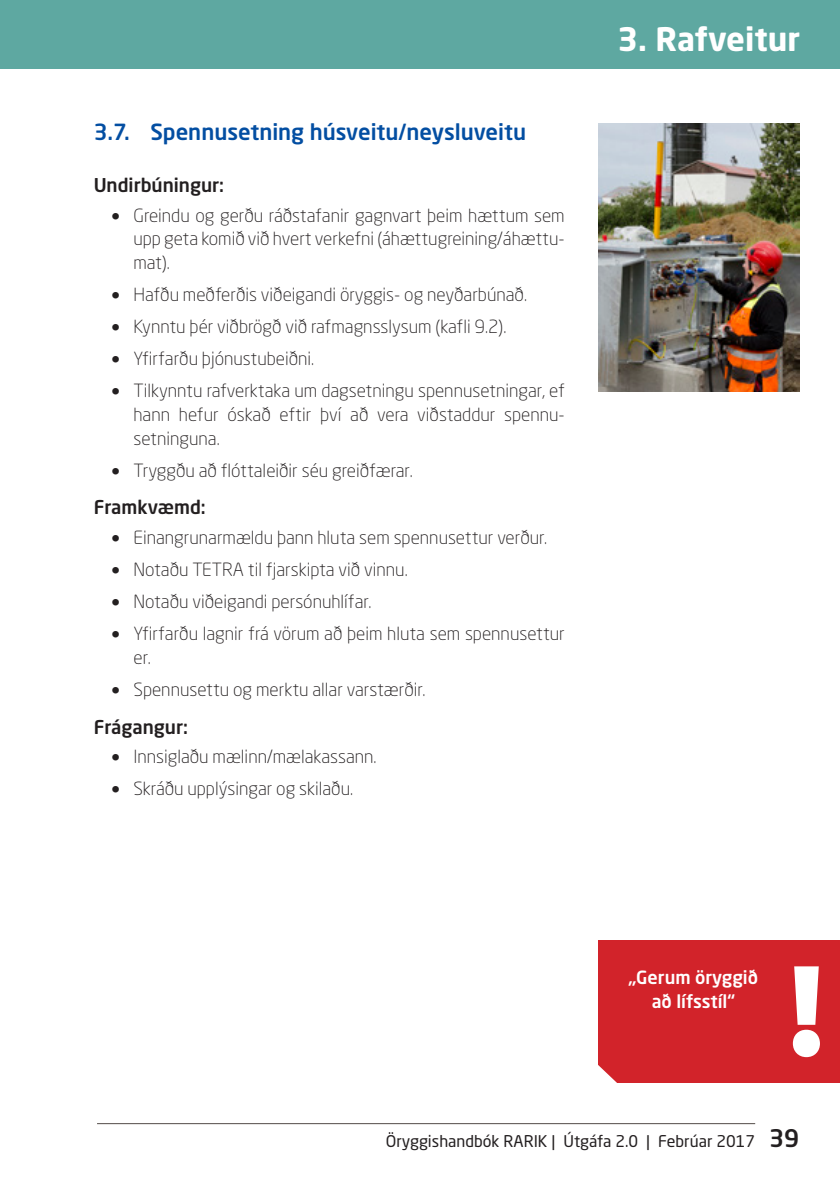
<style>
.page{position:relative;width:840px;height:1191px;background:#fff}
.page>*{position:absolute;margin:0;border:0;box-sizing:border-box;transform-origin:0 0}
.t1{font:700 32px "Neo Sans Std";color:#fff}
.t2{font:500 22px "Neo Sans Std";color:#034ea2}
.t3{font:500 18.8px "Neo Sans Std";color:#231f20}
.t4{font:300 18px/23.6px "Neo Sans Std";color:#231f20;text-align:justify}
.t5{font:500 18px/24px "Neo Sans Std";color:#fff;text-align:center}
.t6{font:16px "Neo Sans Std";color:#231f20}
.s1{font-family:"Verdana";font-weight:400}
.s2{font-weight:500;font-size:24px}
</style>
<div class="page">
<hr style="left:97px;top:1123px;width:657px;height:1px;background:#534b48">
<div style="left:0;top:0;width:839px;height:68px;background:#5ea8a1"></div>
<img style="left:598px;top:124px;width:201px;height:267px">
<div style="left:598px;top:940px;width:241px;height:143px;background:#d2232a"></div>
<svg style="left:792px;top:966px;width:27px;height:91px"></svg>
<svg style="left:598px;top:1065px;width:19px;height:18px"></svg>
<p class="t2" style="left:94px;top:118px;width:433px">3.7. Spennusetning húsveitu/neysluveitu</p>
<p class="t3" style="left:94px;top:174px;width:132px">Undirbúningur:</p>
<p class="t4" style="left:133px;top:203px;width:432px;text-indent:-23px"><span class="s1">•</span> Greindu og gerðu ráðstafanir gagnvart þeim hættum sem upp geta komið við hvert verkefni (áhættugreining/áhættu&shy;mat).</p>
<p class="t4" style="left:111px;top:282px;width:417px"><span class="s1">•</span> Hafðu meðferðis viðeigandi öryggis- og neyðarbúnað.</p>
<p class="t4" style="left:111px;top:314px;width:397px"><span class="s1">•</span> Kynntu þér viðbrögð við rafmagnsslysum (kafli 9.2).</p>
<p class="t4" style="left:111px;top:347px;width:205px"><span class="s1">•</span> Yfirfarðu þjónustubeiðni.</p>
<p class="t4" style="left:133px;top:379px;width:432px;text-indent:-23px"><span class="s1">•</span> Tilkynntu rafverktaka um dagsetningu spennusetningar, ef hann hefur óskað eftir því að vera viðstaddur spennu&shy;setninguna.</p>
<p class="t4" style="left:111px;top:458px;width:303px"><span class="s1">•</span> Tryggðu að flóttaleiðir séu greiðfærar.</p>
<p class="t3" style="left:94px;top:495px;width:113px">Framkvæmd:</p>
<p class="t4" style="left:111px;top:525px;width:438px"><span class="s1">•</span> Einangrunarmældu þann hluta sem spennusettur verður.</p>
<p class="t4" style="left:111px;top:557px;width:298px"><span class="s1">•</span> Notaðu TETRA til fjarskipta við vinnu.</p>
<p class="t4" style="left:111px;top:589px;width:262px"><span class="s1">•</span> Notaðu viðeigandi persónuhlífar.</p>
<p class="t4" style="left:133px;top:621px;width:432px;text-indent:-23px"><span class="s1">•</span> Yfirfarðu lagnir frá vörum að þeim hluta sem spennusettur er.</p>
<p class="t4" style="left:111px;top:677px;width:316px"><span class="s1">•</span> Spennusettu og merktu allar varstærðir.</p>
<p class="t3" style="left:94px;top:715px;width:96px">Frágangur:</p>
<p class="t4" style="left:111px;top:744px;width:267px"><span class="s1">•</span> Innsiglaðu mælinn/mælakassann.</p>
<p class="t4" style="left:111px;top:776px;width:244px"><span class="s1">•</span> Skráðu upplýsingar og skilaðu.</p>
<h1 class="t1" style="left:617px;top:19px;width:184px">3. Rafveitur</h1>
<p class="t5" style="left:628px;top:965px;width:131px">„Gerum öryggið að lífsstíl“</p>
<p class="t6" style="left:385px;top:1130px;width:415px">Öryggishandbók RARIK | Útgáfa 2.0 | Febrúar 2017 <span class="s2">39</span></p>
</div>
